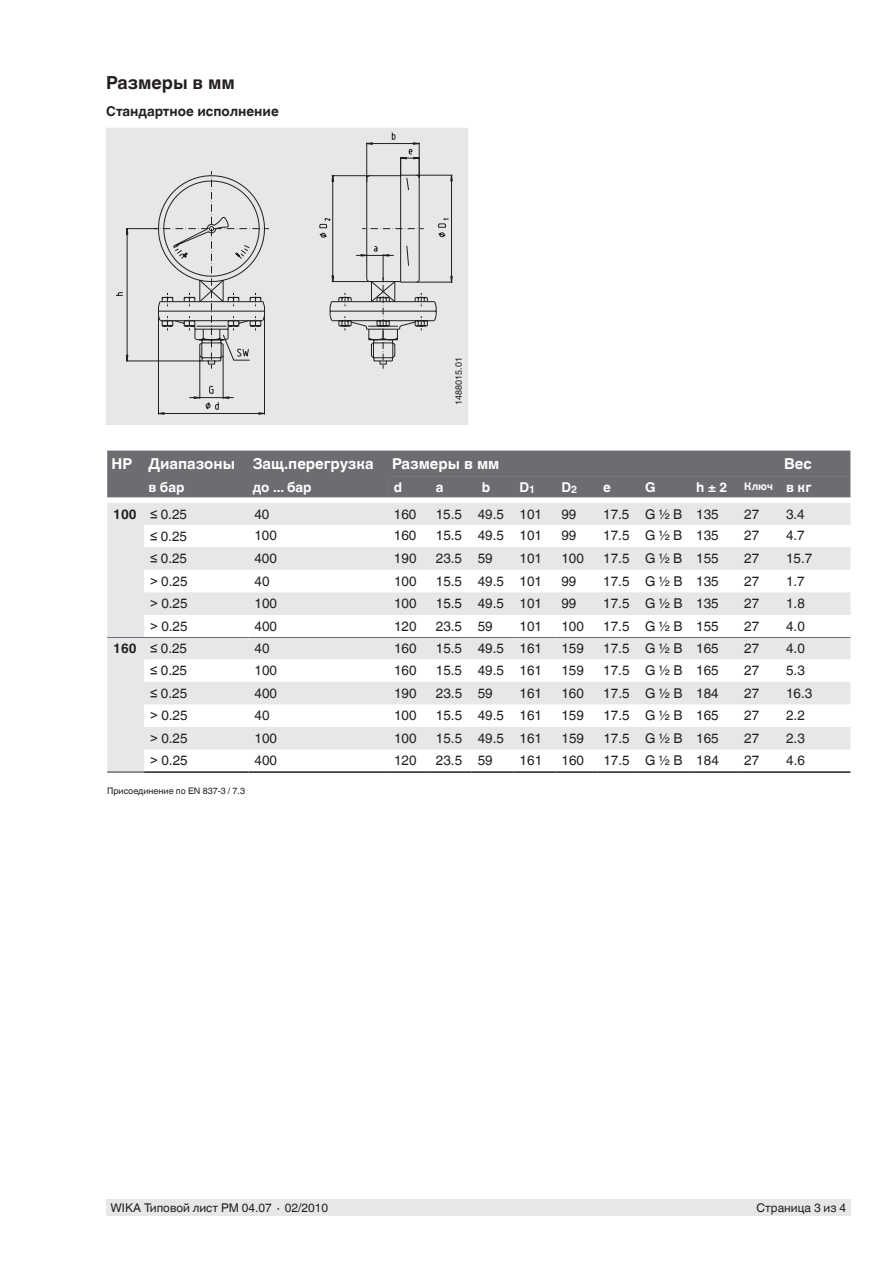
<style>
.page{position:relative;width:893px;height:1263px;background:#fff}
.page>*{position:absolute;margin:0;border:0;box-sizing:border-box;transform-origin:0 0}
.t1{font:700 18px "Helvetica World";color:#231f20}
.t2{font:700 15px "Helvetica World";color:#fff}
.t3{font:13.5px "Helvetica World";color:#231f20}
.t4{font:700 13.5px "Helvetica World";color:#fff}
.t5{font:700 13.5px "Helvetica World";color:#231f20}
.t6{font:12px "Helvetica World";color:#231f20}
.t7{font:9px "Helvetica World";color:#231f20}
.s1{font-size:10.5px}
.s2{font-weight:700}
.s3{font-family:"Arial"}
</style>
<div class="page">
<div style="left:106px;top:1199px;width:744px;height:17px;background:#e6e7e9"></div>
<div style="left:106px;top:128px;width:362px;height:297px;background:#e6e7e9"></div>
<svg style="left:116px;top:132px;width:333px;height:278px"></svg>
<svg style="left:158px;top:175px;width:279px;height:190px"></svg>
<div style="left:107px;top:451px;width:743px;height:46px;background:#6c6d70"></div>
<svg style="left:107px;top:503px;width:743px;height:268px;fill:#e6e7e9"></svg>
<hr style="left:144px;top:771px;width:104px;height:2px;background:#231f20">
<hr style="left:248px;top:771px;width:140px;height:2px;background:#231f20">
<hr style="left:388px;top:771px;width:42px;height:2px;background:#231f20">
<hr style="left:430px;top:771px;width:42px;height:2px;background:#231f20">
<hr style="left:472px;top:771px;width:41px;height:2px;background:#231f20">
<hr style="left:513px;top:771px;width:42px;height:2px;background:#231f20">
<hr style="left:555px;top:771px;width:42px;height:2px;background:#231f20">
<hr style="left:597px;top:771px;width:42px;height:2px;background:#231f20">
<hr style="left:639px;top:771px;width:51px;height:2px;background:#231f20">
<hr style="left:690px;top:771px;width:48px;height:2px;background:#231f20">
<hr style="left:738px;top:771px;width:42px;height:2px;background:#231f20">
<hr style="left:780px;top:771px;width:70px;height:2px;background:#231f20">
<hr style="left:107px;top:637px;width:37px;height:1px;background:#6c6d70">
<hr style="left:144px;top:637px;width:104px;height:1px;background:#6c6d70">
<hr style="left:248px;top:637px;width:140px;height:1px;background:#6c6d70">
<hr style="left:388px;top:637px;width:42px;height:1px;background:#6c6d70">
<hr style="left:430px;top:637px;width:42px;height:1px;background:#6c6d70">
<hr style="left:472px;top:637px;width:41px;height:1px;background:#6c6d70">
<hr style="left:513px;top:637px;width:42px;height:1px;background:#6c6d70">
<hr style="left:555px;top:637px;width:42px;height:1px;background:#6c6d70">
<hr style="left:597px;top:637px;width:42px;height:1px;background:#6c6d70">
<hr style="left:639px;top:637px;width:51px;height:1px;background:#6c6d70">
<hr style="left:690px;top:637px;width:48px;height:1px;background:#6c6d70">
<hr style="left:738px;top:637px;width:42px;height:1px;background:#6c6d70">
<hr style="left:780px;top:637px;width:70px;height:1px;background:#6c6d70">
<hr style="left:107px;top:771px;width:37px;height:2px;background:#6c6d70">
<h1 class="t1" style="left:106px;top:73px;width:130px">Размеры в мм</h1>
<p class="t5" style="left:106px;top:104px;width:174px">Стандартное исполнение</p>
<p class="t7" style="left:453px;top:405px;width:49px;rotate:-90deg">1488015.01</p>
<p class="t2" style="left:111px;top:455px;width:389px">НР Диапазоны Защ.перегрузка Размеры в мм</p>
<p class="t2" style="left:784px;top:455px;width:29px">Вес</p>
<p class="t4" style="left:148px;top:479px;width:38px">в бар</p>
<p class="t4" style="left:253px;top:479px;width:60px">до ... бар</p>
<p class="t4" style="left:394px;top:479px;width:10px">d</p>
<p class="t4" style="left:436px;top:479px;width:9px">a</p>
<p class="t4" style="left:482px;top:479px;width:10px">b</p>
<p class="t4" style="left:519px;top:479px;width:17px">D<sub>1</sub></p>
<p class="t4" style="left:561px;top:479px;width:17px">D<sub>2</sub></p>
<p class="t4" style="left:603px;top:479px;width:9px">e</p>
<p class="t4" style="left:645px;top:479px;width:12px">G</p>
<p class="t4" style="left:696px;top:479px;width:117px">h ± 2 <span class="s1">Ключ</span> в кг</p>
<p class="t3" style="left:113px;top:506px;width:75px"><span class="s2">100</span> <span class="s3">≤</span> 0.25</p>
<p class="t3" style="left:254px;top:506px;width:17px">40</p>
<p class="t3" style="left:394px;top:506px;width:24px">160</p>
<p class="t3" style="left:436px;top:506px;width:108px">15.5 49.5 101</p>
<p class="t3" style="left:561px;top:506px;width:17px">99</p>
<p class="t3" style="left:603px;top:506px;width:117px">17.5 G ½ B 135</p>
<p class="t3" style="left:744px;top:506px;width:17px">27</p>
<p class="t3" style="left:786px;top:506px;width:20px">3.4</p>
<p class="t3" style="left:150px;top:528px;width:38px"><span class="s3">≤</span> 0.25</p>
<p class="t3" style="left:254px;top:528px;width:24px">100</p>
<p class="t3" style="left:394px;top:528px;width:24px">160</p>
<p class="t3" style="left:436px;top:528px;width:108px">15.5 49.5 101</p>
<p class="t3" style="left:561px;top:528px;width:17px">99</p>
<p class="t3" style="left:603px;top:528px;width:117px">17.5 G ½ B 135</p>
<p class="t3" style="left:744px;top:528px;width:17px">27</p>
<p class="t3" style="left:786px;top:528px;width:20px">4.7</p>
<p class="t3" style="left:150px;top:550px;width:38px"><span class="s3">≤</span> 0.25</p>
<p class="t3" style="left:254px;top:550px;width:24px">400</p>
<p class="t3" style="left:394px;top:550px;width:24px">190</p>
<p class="t3" style="left:436px;top:550px;width:58px">23.5 59</p>
<p class="t3" style="left:520px;top:550px;width:24px">101</p>
<p class="t3" style="left:561px;top:550px;width:24px">100</p>
<p class="t3" style="left:603px;top:550px;width:117px">17.5 G ½ B 155</p>
<p class="t3" style="left:744px;top:550px;width:17px">27</p>
<p class="t3" style="left:786px;top:550px;width:28px">15.7</p>
<p class="t3" style="left:150px;top:573px;width:39px"><span class="s3">&gt;</span> 0.25</p>
<p class="t3" style="left:254px;top:573px;width:17px">40</p>
<p class="t3" style="left:394px;top:573px;width:24px">100</p>
<p class="t3" style="left:436px;top:573px;width:108px">15.5 49.5 101</p>
<p class="t3" style="left:561px;top:573px;width:17px">99</p>
<p class="t3" style="left:603px;top:573px;width:117px">17.5 G ½ B 135</p>
<p class="t3" style="left:744px;top:573px;width:17px">27</p>
<p class="t3" style="left:786px;top:573px;width:20px">1.7</p>
<p class="t3" style="left:150px;top:596px;width:39px"><span class="s3">&gt;</span> 0.25</p>
<p class="t3" style="left:254px;top:595px;width:24px">100</p>
<p class="t3" style="left:394px;top:595px;width:24px">100</p>
<p class="t3" style="left:436px;top:595px;width:108px">15.5 49.5 101</p>
<p class="t3" style="left:561px;top:595px;width:17px">99</p>
<p class="t3" style="left:603px;top:595px;width:117px">17.5 G ½ B 135</p>
<p class="t3" style="left:744px;top:595px;width:17px">27</p>
<p class="t3" style="left:786px;top:595px;width:20px">1.8</p>
<p class="t3" style="left:150px;top:618px;width:39px"><span class="s3">&gt;</span> 0.25</p>
<p class="t3" style="left:254px;top:618px;width:24px">400</p>
<p class="t3" style="left:394px;top:618px;width:24px">120</p>
<p class="t3" style="left:436px;top:618px;width:58px">23.5 59</p>
<p class="t3" style="left:520px;top:618px;width:24px">101</p>
<p class="t3" style="left:561px;top:618px;width:24px">100</p>
<p class="t3" style="left:603px;top:618px;width:117px">17.5 G ½ B 155</p>
<p class="t3" style="left:744px;top:618px;width:17px">27</p>
<p class="t3" style="left:786px;top:618px;width:20px">4.0</p>
<p class="t3" style="left:113px;top:641px;width:75px"><span class="s2">160</span> <span class="s3">≤</span> 0.25</p>
<p class="t3" style="left:254px;top:641px;width:17px">40</p>
<p class="t3" style="left:394px;top:641px;width:24px">160</p>
<p class="t3" style="left:436px;top:641px;width:108px">15.5 49.5 161</p>
<p class="t3" style="left:561px;top:641px;width:24px">159</p>
<p class="t3" style="left:603px;top:641px;width:117px">17.5 G ½ B 165</p>
<p class="t3" style="left:744px;top:641px;width:17px">27</p>
<p class="t3" style="left:786px;top:641px;width:20px">4.0</p>
<p class="t3" style="left:150px;top:663px;width:38px"><span class="s3">≤</span> 0.25</p>
<p class="t3" style="left:255px;top:662px;width:24px">100</p>
<p class="t3" style="left:394px;top:662px;width:24px">160</p>
<p class="t3" style="left:436px;top:662px;width:108px">15.5 49.5 161</p>
<p class="t3" style="left:561px;top:662px;width:24px">159</p>
<p class="t3" style="left:603px;top:662px;width:117px">17.5 G ½ B 165</p>
<p class="t3" style="left:744px;top:662px;width:17px">27</p>
<p class="t3" style="left:786px;top:662px;width:20px">5.3</p>
<p class="t3" style="left:150px;top:685px;width:38px"><span class="s3">≤</span> 0.25</p>
<p class="t3" style="left:255px;top:685px;width:24px">400</p>
<p class="t3" style="left:394px;top:685px;width:24px">190</p>
<p class="t3" style="left:436px;top:685px;width:58px">23.5 59</p>
<p class="t3" style="left:520px;top:685px;width:24px">161</p>
<p class="t3" style="left:561px;top:685px;width:24px">160</p>
<p class="t3" style="left:603px;top:685px;width:117px">17.5 G ½ B 184</p>
<p class="t3" style="left:744px;top:685px;width:17px">27</p>
<p class="t3" style="left:786px;top:685px;width:28px">16.3</p>
<p class="t3" style="left:150px;top:708px;width:39px"><span class="s3">&gt;</span> 0.25</p>
<p class="t3" style="left:255px;top:708px;width:17px">40</p>
<p class="t3" style="left:394px;top:708px;width:24px">100</p>
<p class="t3" style="left:436px;top:708px;width:108px">15.5 49.5 161</p>
<p class="t3" style="left:561px;top:708px;width:24px">159</p>
<p class="t3" style="left:603px;top:708px;width:117px">17.5 G ½ B 165</p>
<p class="t3" style="left:744px;top:708px;width:17px">27</p>
<p class="t3" style="left:786px;top:708px;width:20px">2.2</p>
<p class="t3" style="left:150px;top:730px;width:39px"><span class="s3">&gt;</span> 0.25</p>
<p class="t3" style="left:255px;top:730px;width:24px">100</p>
<p class="t3" style="left:394px;top:730px;width:24px">100</p>
<p class="t3" style="left:436px;top:730px;width:108px">15.5 49.5 161</p>
<p class="t3" style="left:561px;top:730px;width:24px">159</p>
<p class="t3" style="left:603px;top:730px;width:117px">17.5 G ½ B 165</p>
<p class="t3" style="left:744px;top:730px;width:17px">27</p>
<p class="t3" style="left:786px;top:730px;width:20px">2.3</p>
<p class="t3" style="left:150px;top:753px;width:39px"><span class="s3">&gt;</span> 0.25</p>
<p class="t3" style="left:255px;top:753px;width:24px">400</p>
<p class="t3" style="left:394px;top:753px;width:24px">120</p>
<p class="t3" style="left:436px;top:753px;width:58px">23.5 59</p>
<p class="t3" style="left:520px;top:753px;width:24px">161</p>
<p class="t3" style="left:561px;top:753px;width:24px">160</p>
<p class="t3" style="left:603px;top:753px;width:117px">17.5 G ½ B 184</p>
<p class="t3" style="left:744px;top:753px;width:17px">27</p>
<p class="t3" style="left:786px;top:753px;width:20px">4.6</p>
<p class="t7" style="left:107px;top:785px;width:139px">Присоединение по EN 837-3 / 7.3</p>
<p class="t6" style="left:111px;top:1201px;width:219px">WIKA Типовой лист PM 04.07 ∙ 02/2010</p>
<p class="t6" style="left:757px;top:1201px;width:91px">Страница 3 из 4</p>
</div>
